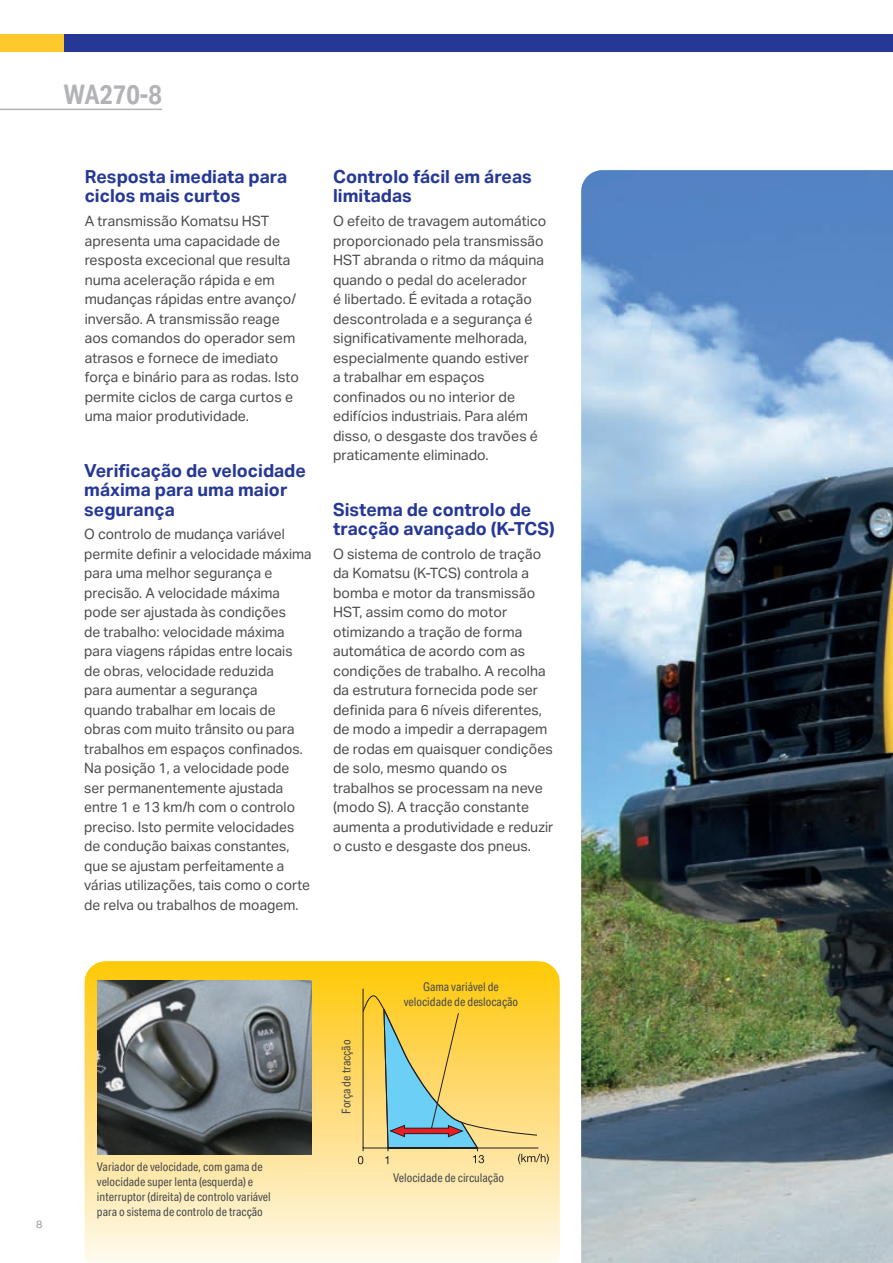
<style>
.page{position:relative;width:893px;height:1263px;background:#fff}
.page>*{position:absolute;margin:0;border:0;box-sizing:border-box;transform-origin:0 0}
.t1{font:700 27px "Aktiv Grotesk Cd";color:#b2b3b7}
.t2{font:700 18px/19.5px "Aktiv Grotesk";color:#263895}
.t3{font:14.25px/19.5px "Aktiv Grotesk";color:#4b4c4d}
.t4{font:12px/15px "Aktiv Grotesk Cd";color:#4b4c4d}
.t5{font:10.5px "Aktiv Grotesk";color:#939598}
</style>
<div class="page">
<img style="left:581px;top:170px;width:312px;height:1093px">
<svg style="left:84px;top:961px;width:476px;height:302px;background:#fde59a"></svg>
<svg style="left:358px;top:989px;width:191px;height:175px;background:#e1cc6f"></svg>
<img style="left:98px;top:980px;width:214px;height:174px">
<hr style="left:0;top:109px;width:162px;height:1px;background:#b2b3b7">
<div style="left:0;top:34px;width:143px;height:17px;background:#fec92d"></div>
<div style="left:64px;top:34px;width:829px;height:17px;background:#263895"></div>
<h1 class="t1" style="left:64px;top:84px;width:100px">WA270-8</h1>
<p class="t2" style="left:85px;top:168px;width:204px">Resposta imediata para ciclos mais curtos</p>
<p class="t3" style="left:85px;top:212px;width:216px">A transmissão Komatsu HST apresenta uma capacidade de resposta excecional que resulta numa aceleração rápida e em mudanças rápidas entre avanço/ inversão. A transmissão reage aos comandos do operador sem atrasos e fornece de imediato força e binário para as rodas. Isto permite ciclos de carga curtos e uma maior produtividade.</p>
<p class="t2" style="left:84px;top:461px;width:223px">Verificação de velocidade máxima para uma maior segurança</p>
<p class="t3" style="left:84px;top:526px;width:229px">O controlo de mudança variável permite definir a velocidade máxima para uma melhor segurança e precisão. A velocidade máxima pode ser ajustada às condições<br>de trabalho: velocidade máxima para viagens rápidas entre locais de obras, velocidade reduzida<br>para aumentar a segurança<br>quando trabalhar em locais de obras com muito trânsito ou para trabalhos em espaços confinados.<br>Na posição 1, a velocidade pode ser permanentemente ajustada entre 1 e 13 km/h com o controlo preciso. Isto permite velocidades de condução baixas constantes, que se ajustam perfeitamente a várias utilizações, tais como o corte de relva ou trabalhos de moagem.</p>
<p class="t2" style="left:333px;top:168px;width:200px">Controlo fácil em áreas limitadas</p>
<p class="t3" style="left:333px;top:213px;width:215px">O efeito de travagem automático proporcionado pela transmissão<br>HST abranda o ritmo da máquina quando o pedal do acelerador<br>é libertado. É evitada a rotação descontrolada e a segurança é significativamente melhorada, especialmente quando estiver<br>a trabalhar em espaços confinados ou no interior de edifícios industriais. Para além disso, o desgaste dos travões é praticamente eliminado.</p>
<p class="t2" style="left:333px;top:501px;width:223px">Sistema de controlo de tracção avançado (K-TCS)</p>
<p class="t3" style="left:333px;top:545px;width:222px">O sistema de controlo de tração da Komatsu (K-TCS) controla a bomba e motor da transmissão<br>HST, assim como do motor otimizando a tração de forma automática de acordo com as condições de trabalho. A recolha da estrutura fornecida pode ser definida para 6 níveis diferentes, de modo a impedir a derrapagem de rodas em quaisquer condições de solo, mesmo quando os trabalhos se processam na neve (modo S). A tracção constante aumenta a produtividade e reduzir o custo e desgaste dos pneus.</p>
<p class="t5" style="left:36px;top:1220px;width:8px">8</p>
<p class="t4" style="left:97px;top:1160px;width:175px">Variador de velocidade, com gama de velocidade super lenta (esquerda) e interruptor (direita) de controlo variável para o sistema de controlo de tracção</p>
<p class="t4" style="left:339px;top:1113px;width:76px;rotate:-90deg">Força de tracção</p>
<p class="t4" style="left:404px;top:980px;width:116px;text-align:center">Gama variável de velocidade de deslocação</p>
<p class="t4" style="left:393px;top:1170px;width:112px">Velocidade de circulação</p>
</div>
